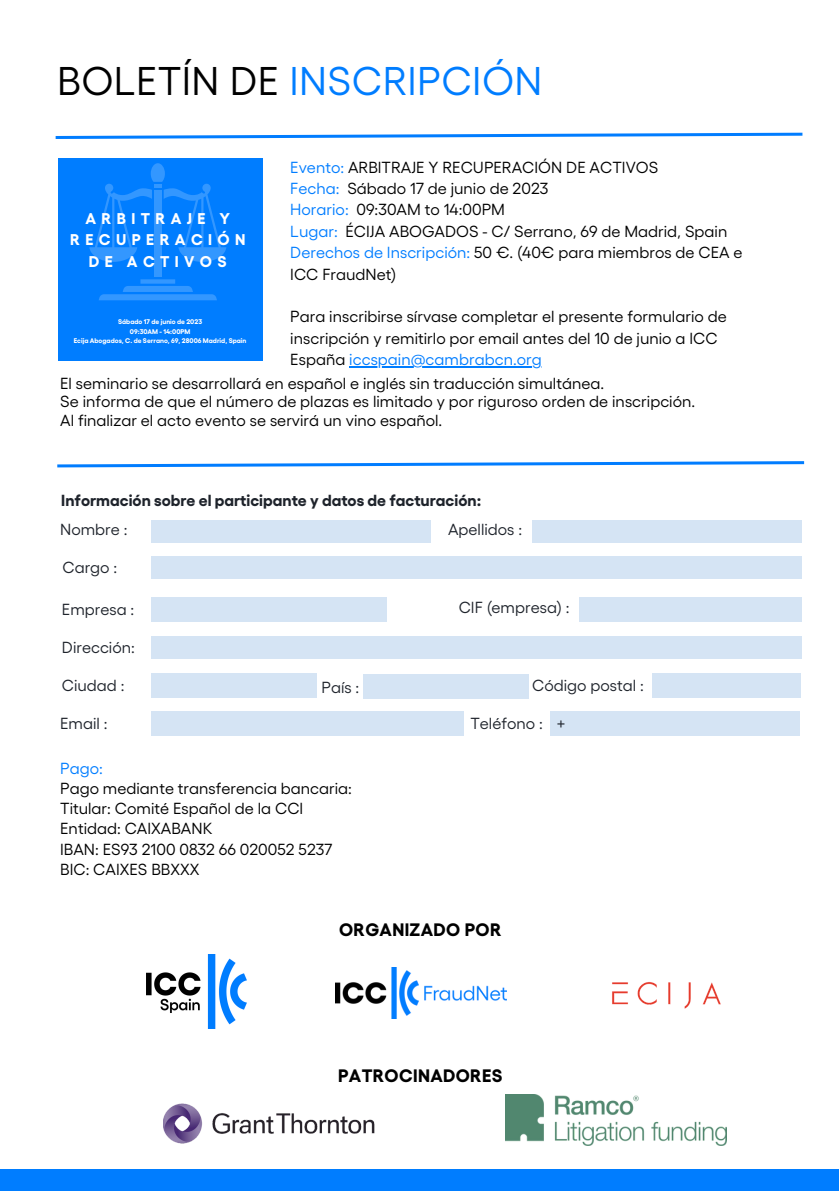
<style>
.page{position:relative;width:839px;height:1191px;background:#fff}
.page>*{position:absolute;margin:0;border:0;box-sizing:border-box;transform-origin:0 0}
.t1{font:40px "Gellix";letter-spacing:.01em;color:#007dff}
.t2{font:700 18px "Gellix";letter-spacing:.02em;color:#000}
.t3{font:16px/21.4px "Gellix";color:#000}
.t4{font:16px "Gellix";color:#1e232b}
.t5{font:700 16px "Gellix";color:#1e232b}
.t6{font:16px "Gellix";color:#007dff}
.t7{font:700 15.6px/21.6px "Gellix";letter-spacing:.345em;color:#fff;text-align:center}
.t8{font:700 6.8px "Gellix";color:#fff}
.s1{color:#000}
.s2{color:#007dff}
</style>
<div class="page">
<hr style="left:349px;top:366px;width:193px;height:2px;background:#007dff">
<div style="left:0;top:1169px;width:838px;height:22px;background:#007dff"></div>
<img style="left:335px;top:967px;width:171px;height:51px">
<img style="left:612px;top:982px;width:109px;height:27px">
<img style="left:163px;top:1103px;width:212px;height:41px">
<img style="left:506px;top:1094px;width:220px;height:52px">
<img style="left:146px;top:955px;width:101px;height:73px">
<div style="left:58px;top:158px;width:204px;height:203px;background:#007dff"></div>
<div style="left:154px;top:190px;width:7px;height:87px;background:#3397ff"></div>
<svg style="left:99px;top:279px;width:118px;height:21px"></svg>
<svg style="left:89px;top:163px;width:137px;height:99px"></svg>
<svg style="left:55px;top:132px;width:748px;height:7px"></svg>
<svg style="left:57px;top:461px;width:748px;height:7px"></svg>
<div style="left:151px;top:520px;width:279px;height:23px;background:#d5e4f4"></div>
<div style="left:151px;top:556px;width:650px;height:23px;background:#d5e4f4"></div>
<div style="left:151px;top:597px;width:235px;height:25px;background:#d5e4f4"></div>
<div style="left:151px;top:673px;width:165px;height:25px;background:#d5e4f4"></div>
<div style="left:579px;top:597px;width:222px;height:25px;background:#d5e4f4"></div>
<div style="left:652px;top:673px;width:149px;height:25px;background:#d5e4f4"></div>
<div style="left:532px;top:520px;width:269px;height:23px;background:#d5e4f4"></div>
<div style="left:151px;top:636px;width:650px;height:23px;background:#d5e4f4"></div>
<div style="left:151px;top:711px;width:313px;height:25px;background:#d5e4f4"></div>
<div style="left:550px;top:711px;width:249px;height:25px;background:#d5e4f4"></div>
<div style="left:363px;top:674px;width:165px;height:25px;background:#d5e4f4"></div>
<p class="t1" style="left:57px;top:58px;width:486px"><span class="s1">BOLETÍN DE</span> INSCRIPCIÓN</p>
<p class="t7" style="left:70px;top:207px;width:177px">ARBITRAJE Y<br>RECUPERACIÓN<br>DE ACTIVOS</p>
<p class="t8" style="left:118px;top:318px;width:85px">Sábado 17 de junio de 2023</p>
<p class="t8" style="left:130px;top:328px;width:62px">09:30AM - 14:00PM</p>
<p class="t8" style="left:74px;top:337px;width:174px">Ecija Abogados, C. de Serrano, 69, 28006 Madrid, Spain</p>
<p class="t3" style="left:290px;top:156px;width:369px"><span class="s2">Evento:</span> ARBITRAJE Y RECUPERACIÓN DE ACTIVOS</p>
<p class="t3" style="left:290px;top:178px;width:259px"><span class="s2">Fecha:</span> Sábado 17 de junio de 2023</p>
<p class="t3" style="left:290px;top:199px;width:216px"><span class="s2">Horario:</span> 09:30AM to 14:00PM</p>
<p class="t3" style="left:290px;top:220px;width:438px"><span class="s2">Lugar:</span> ÉCIJA ABOGADOS - C/ Serrano, 69 de Madrid, Spain</p>
<p class="t3" style="left:290px;top:242px;width:454px"><span class="s2">Derechos de Inscripción:</span> 50 €. (40€ para miembros de CEA e<br>ICC FraudNet)</p>
<p class="t3" style="left:290px;top:306px;width:438px">Para inscribirse sírvase completar el presente formulario de inscripción y remitirlo por email antes del 10 de junio a ICC<br>España <span class="s2">iccspain@cambrabcn.org</span></p>
<p class="t3" style="left:60px;top:372px;width:545px">El seminario se desarrollará en español e inglés sin traducción simultánea.</p>
<p class="t3" style="left:60px;top:391px;width:636px">Se informa de que el número de plazas es limitado y por riguroso orden de inscripción.</p>
<p class="t3" style="left:60px;top:410px;width:383px">Al finalizar el acto evento se servirá un vino español.</p>
<p class="t5" style="left:61px;top:491px;width:421px">Información sobre el participante y datos de facturación:</p>
<p class="t4" style="left:60px;top:521px;width:69px">Nombre :</p>
<p class="t4" style="left:62px;top:558px;width:56px">Cargo :</p>
<p class="t4" style="left:62px;top:600px;width:74px">Empresa :</p>
<p class="t4" style="left:62px;top:638px;width:74px">Dirección:</p>
<p class="t4" style="left:62px;top:676px;width:64px">Ciudad :</p>
<p class="t4" style="left:321px;top:678px;width:39px">País :</p>
<p class="t4" style="left:448px;top:521px;width:75px">Apellidos :</p>
<p class="t4" style="left:458px;top:599px;width:112px">CIF (empresa) :</p>
<p class="t4" style="left:532px;top:676px;width:113px">Código postal :</p>
<p class="t4" style="left:60px;top:714px;width:49px">Email :</p>
<p class="t4" style="left:470px;top:714px;width:74px">Teléfono :</p>
<p class="t4" style="left:556px;top:714px;width:11px">+</p>
<p class="t6" style="left:60px;top:760px;width:44px">Pago:</p>
<p class="t3" style="left:60px;top:778px;width:293px">Pago mediante transferencia bancaria:</p>
<p class="t3" style="left:60px;top:798px;width:245px">Titular: Comité Español de la CCI</p>
<p class="t3" style="left:60px;top:818px;width:154px">Entidad: CAIXABANK</p>
<p class="t3" style="left:60px;top:838px;width:274px">IBAN: ES93 2100 0832 66 020052 5237</p>
<p class="t3" style="left:60px;top:858px;width:141px">BIC: CAIXES BBXXX</p>
<p class="t2" style="left:339px;top:920px;width:164px">ORGANIZADO POR</p>
<p class="t2" style="left:338px;top:1066px;width:166px">PATROCINADORES</p>
</div>
